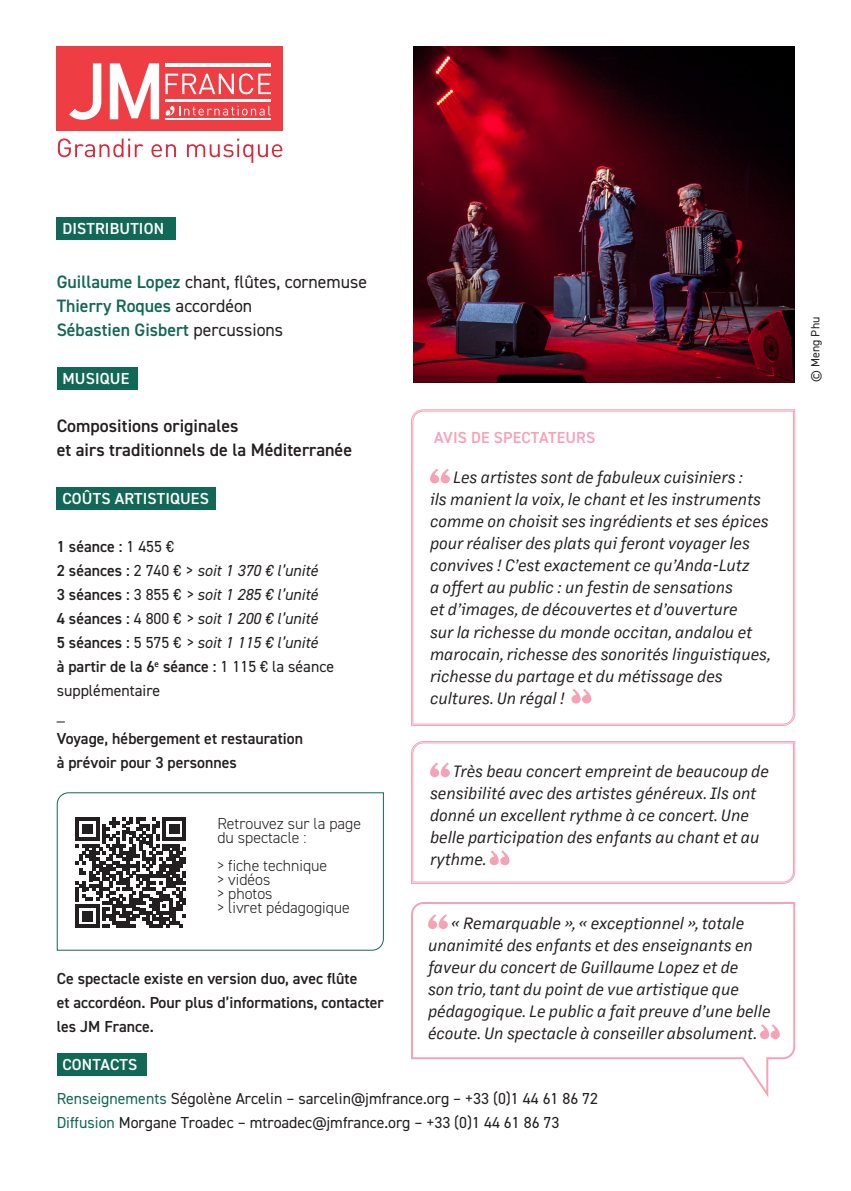
<style>
.page{position:relative;width:851px;height:1191px;background:#fff}
.page>*{position:absolute;margin:0;border:0;box-sizing:border-box;transform-origin:0 0}
.t1{font:600 18px/24px "DIN2014";color:#231f20}
.courant{font:600 18px "DIN2014";color:#126856}
.courant-2{font:18px "DIN2014";color:#231f20}
.citation{font:italic 16px/22px "Margin MVB";color:#231f20}
.courant-3{font:600 16px/24px "DIN2014";color:#231f20}
.courant-4{font:16px "DIN2014";color:#231f20}
.courant-5{font:italic 16px "DIN2014";color:#231f20}
._22-texte-8{font:300 16px "DIN2014";color:#231f20}
.categories{font:600 16px "DIN2014";letter-spacing:.01em;color:#fff}
.categories-2{font:600 16px "DIN2014";letter-spacing:.01em;color:#f6a2b6}
.partenariat{font:12px "DIN2014";color:#231f20}
.s1{font-weight:600;color:#126856}
.s2{font-weight:400;color:#231f20}
.s3{font-weight:400}
.s4{font-weight:600;font-style:normal}
.s5{font-style:normal}
.s6{color:#126856}
</style>
<div class="page">
<svg style="left:56px;top:792px;width:328px;height:159px"></svg>
<div style="left:57px;top:1053px;width:89px;height:23px;background:#126856"></div>
<svg style="left:76px;top:817px;width:110px;height:110px"></svg>
<div style="left:57px;top:217px;width:119px;height:23px;background:#126856"></div>
<div style="left:57px;top:367px;width:80px;height:23px;background:#126856"></div>
<div style="left:57px;top:487px;width:159px;height:23px;background:#126856"></div>
<img style="left:413px;top:47px;width:381px;height:336px">
<svg style="left:411px;top:409px;width:384px;height:317px;background:#f7b7c6"></svg>
<svg style="left:412px;top:411px;width:381px;height:313px"></svg>
<svg style="left:411px;top:902px;width:385px;height:195px"></svg>
<svg style="left:428px;top:914px;width:20px;height:15px"></svg>
<svg style="left:759px;top:1024px;width:20px;height:15px"></svg>
<div style="left:57px;top:47px;width:226px;height:84px;background:#ee3d43"></div>
<hr style="left:165px;top:100px;width:106px;height:2px;background:#fff">
<hr style="left:165px;top:119px;width:106px;height:1px;background:#fff">
<hr style="left:165px;top:64px;width:106px;height:3px;background:#fff">
<svg style="left:69px;top:63px;width:32px;height:57px"></svg>
<svg style="left:110px;top:63px;width:49px;height:56px"></svg>
<svg style="left:165px;top:106px;width:106px;height:10px"></svg>
<svg style="left:165px;top:73px;width:106px;height:21px"></svg>
<svg style="left:58px;top:138px;width:85px;height:19px"></svg>
<svg style="left:151px;top:144px;width:25px;height:13px"></svg>
<svg style="left:187px;top:139px;width:95px;height:24px"></svg>
<svg style="left:411px;top:741px;width:384px;height:143px;background:#f7b3c3"></svg>
<svg style="left:412px;top:742px;width:381px;height:140px"></svg>
<p class="categories" style="left:62px;top:218px;width:103px">DISTRIBUTION</p>
<p class="courant-2" style="left:57px;top:271px;width:312px"><span class="s1">Guillaume Lopez</span> chant, flûtes, cornemuse</p>
<p class="courant" style="left:57px;top:294px;width:197px">Thierry Roques <span class="s2">accordéon</span></p>
<p class="courant" style="left:57px;top:318px;width:228px">Sébastien Gisbert <span class="s2">percussions</span></p>
<p class="categories" style="left:62px;top:367px;width:68px">MUSIQUE</p>
<p class="t1" style="left:57px;top:413px;width:297px">Compositions originales<br>et airs traditionnels de la Méditerranée</p>
<p class="categories" style="left:62px;top:487px;width:148px">COÛTS ARTISTIQUES</p>
<p class="courant-3" style="left:57px;top:534px;width:119px">1 séance : <span class="s3">1 455 €</span></p>
<p class="courant-5" style="left:57px;top:560px;width:262px"><span class="s4">2 séances :</span> <span class="s5">2 740 € &gt;</span> soit 1 370 € l’unité</p>
<p class="courant-5" style="left:57px;top:584px;width:262px"><span class="s4">3 séances :</span> <span class="s5">3 855 €</span> &gt; soit 1 285 € l’unité</p>
<p class="courant-5" style="left:57px;top:608px;width:262px"><span class="s4">4 séances :</span> <span class="s5">4 800 €</span> &gt; soit 1 200 € l’unité</p>
<p class="courant-5" style="left:57px;top:632px;width:262px"><span class="s4">5 séances :</span> <span class="s5">5 575 €</span> &gt; soit 1 115 € l’unité</p>
<p class="courant-3" style="left:57px;top:654px;width:279px">à partir de la 6<sup>e</sup> séance : <span class="s3">1 115 € la séance</span></p>
<p class="courant-4" style="left:57px;top:680px;width:105px">supplémentaire</p>
<p class="courant-4" style="left:57px;top:704px;width:10px">_</p>
<p class="courant-3" style="left:57px;top:726px;width:248px">Voyage, hébergement et restauration</p>
<p class="courant-3" style="left:57px;top:750px;width:182px">à prévoir pour 3 personnes</p>
<p class="_22-texte-8" style="left:217px;top:813px;width:145px">Retrouvez sur la page</p>
<p class="_22-texte-8" style="left:217px;top:827px;width:91px">du spectacle :</p>
<p class="_22-texte-8" style="left:217px;top:855px;width:111px">&gt; fiche technique</p>
<p class="_22-texte-8" style="left:217px;top:869px;width:54px">&gt; vidéos</p>
<p class="_22-texte-8" style="left:217px;top:883px;width:57px">&gt; photos</p>
<p class="_22-texte-8" style="left:217px;top:897px;width:134px">&gt; livret pédagogique</p>
<p class="courant-3" style="left:57px;top:966px;width:329px">Ce spectacle existe en version duo, avec flûte<br>et accordéon. Pour plus d’informations, contacter les JM France.</p>
<p class="categories" style="left:62px;top:1053px;width:76px">CONTACTS</p>
<p class="categories-2" style="left:434px;top:427px;width:163px">AVIS DE SPECTATEURS</p>
<p class="citation" style="left:430px;top:466px;width:342px;text-indent:23px">Les artistes sont de fabuleux cuisiniers :<br>ils manient la voix, le chant et les instruments comme on choisit ses ingrédients et ses épices pour réaliser des plats qui feront voyager les convives ! C’est exactement ce qu’Anda-Lutz<br>a offert au public : un festin de sensations<br>et d’images, de découvertes et d’ouverture<br>sur la richesse du monde occitan, andalou et marocain, richesse des sonorités linguistiques, richesse du partage et du métissage des cultures. Un régal !</p>
<p class="citation" style="left:430px;top:759px;width:340px;text-indent:23px">Très beau concert empreint de beaucoup de sensibilité avec des artistes généreux. Ils ont donné un excellent rythme à ce concert. Une belle participation des enfants au chant et au rythme.</p>
<p class="citation" style="left:428px;top:911px;width:344px;text-indent:23px">« Remarquable », « exceptionnel », totale unanimité des enfants et des enseignants en faveur du concert de Guillaume Lopez et de<br>son trio, tant du point de vue artistique que pédagogique. Le public a fait preuve d’une belle écoute. Un spectacle à conseiller absolument.</p>
<p class="courant-4" style="left:57px;top:1088px;width:543px"><span class="s6">Renseignements</span> Ségolène Arcelin – sarcelin@jmfrance.org – +33 (0)1 44 61 86 72</p>
<p class="courant-4" style="left:57px;top:1112px;width:504px"><span class="s6">Diffusion</span> Morgane Troadec – mtroadec@jmfrance.org – +33 (0)1 44 61 86 73</p>
<p class="partenariat" style="left:807px;top:382px;width:66px;rotate:-90deg">© Meng Phu</p>
</div>
